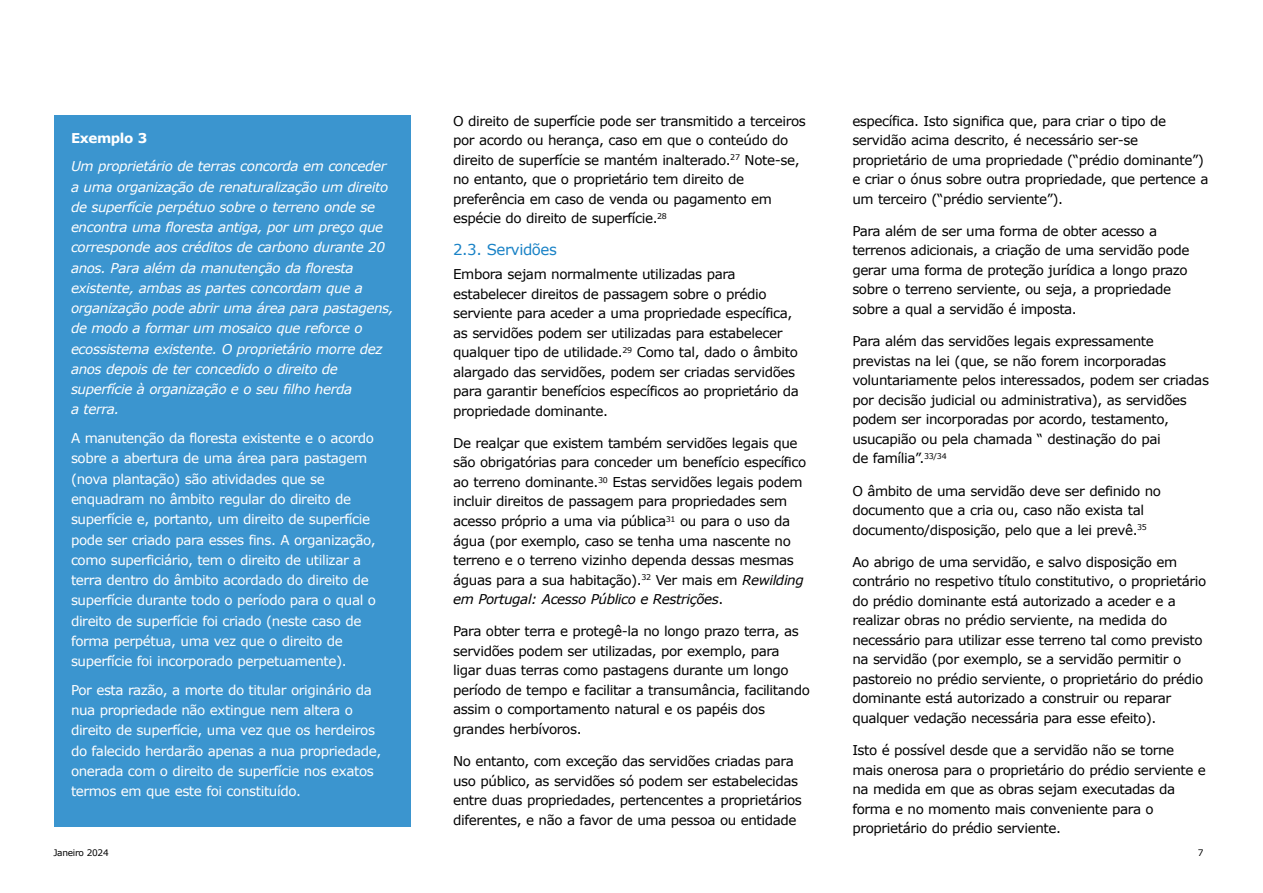
<style>
.page{position:relative;width:1263px;height:893px;background:#fff}
.page>*{position:absolute;margin:0;border:0;box-sizing:border-box;transform-origin:0 0}
.Heading_2{font:15px "Verdana";letter-spacing:-.03em;color:#1982c6}
.Body_text{font:13.5px/19.5px "Verdana";letter-spacing:-.03em;color:#000}
.Body_text-2{font:13.5px/20.2px "Verdana";letter-spacing:-.03em;color:#fff}
.Body_text-3{font:italic 13.5px/20.2px "Verdana";letter-spacing:-.03em;color:#fff}
.Body_text-4{font:700 13.5px "Verdana";letter-spacing:-.03em;color:#fff}
.t1{font:9px "Verdana";letter-spacing:-.03em;color:#000}
.s1{font-style:italic}
</style>
<div class="page">
<div style="left:54px;top:115px;width:357px;height:712px;background:#3b95cf"></div>
<p class="Body_text-4" style="left:71px;top:128px;width:78px">Exemplo 3</p>
<p class="Body_text-3" style="left:71px;top:156px;width:324px">Um proprietário de terras concorda em conceder a uma organização de renaturalização um direito de superfície perpétuo sobre o terreno onde se encontra uma floresta antiga, por um preço que corresponde aos créditos de carbono durante 20 anos. Para além da manutenção da floresta existente, ambas as partes concordam que a organização pode abrir uma área para pastagens, de modo a formar um mosaico que reforce o ecossistema existente. O proprietário morre dez anos depois de ter concedido o direito de superfície à organização e o seu filho herda<br>a terra.</p>
<p class="Body_text-2" style="left:71px;top:428px;width:307px">A manutenção da floresta existente e o acordo sobre a abertura de uma área para pastagem (nova plantação) são atividades que se enquadram no âmbito regular do direito de superfície e, portanto, um direito de superfície pode ser criado para esses fins. A organização, como superficiário, tem o direito de utilizar a terra dentro do âmbito acordado do direito de superfície durante todo o período para o qual o direito de superfície foi criado (neste caso de forma perpétua, uma vez que o direito de superfície foi incorporado perpetuamente).</p>
<p class="Body_text-2" style="left:71px;top:680px;width:312px">Por esta razão, a morte do titular originário da nua propriedade não extingue nem altera o direito de superfície, uma vez que os herdeiros do falecido herdarão apenas a nua propriedade, onerada com o direito de superfície nos exatos termos em que este foi constituído.</p>
<p class="Body_text" style="left:453px;top:111px;width:354px">O direito de superfície pode ser transmitido a terceiros por acordo ou herança, caso em que o conteúdo do direito de superfície se mantém inalterado.<sup>27</sup> Note-se, no entanto, que o proprietário tem direito de preferência em caso de venda ou pagamento em espécie do direito de superfície.<sup>28</sup></p>
<p class="Heading_2" style="left:453px;top:240px;width:105px">2.3. Servidões</p>
<p class="Body_text" style="left:453px;top:264px;width:347px">Embora sejam normalmente utilizadas para estabelecer direitos de passagem sobre o prédio serviente para aceder a uma propriedade específica, as servidões podem ser utilizadas para estabelecer qualquer tipo de utilidade.<sup>29</sup> Como tal, dado o âmbito alargado das servidões, podem ser criadas servidões para garantir benefícios específicos ao proprietário da propriedade dominante.</p>
<p class="Body_text" style="left:453px;top:433px;width:355px">De realçar que existem também servidões legais que são obrigatórias para conceder um benefício específico ao terreno dominante.<sup>30</sup> Estas servidões legais podem incluir direitos de passagem para propriedades sem acesso próprio a uma via pública<sup>31</sup> ou para o uso da água (por exemplo, caso se tenha uma nascente no terreno e o terreno vizinho dependa dessas mesmas águas para a sua habitação).<sup>32</sup> Ver mais em <span class="s1">Rewilding em Portugal: Acesso Público e Restrições</span>.</p>
<p class="Body_text" style="left:453px;top:621px;width:358px">Para obter terra e protegê-la no longo prazo terra, as servidões podem ser utilizadas, por exemplo, para ligar duas terras como pastagens durante um longo período de tempo e facilitar a transumância, facilitando assim o comportamento natural e os papéis dos grandes herbívoros.</p>
<p class="Body_text" style="left:453px;top:751px;width:350px">No entanto, com exceção das servidões criadas para uso público, as servidões só podem ser estabelecidas entre duas propriedades, pertencentes a proprietários diferentes, e não a favor de uma pessoa ou entidade</p>
<p class="Body_text" style="left:852px;top:111px;width:358px">específica. Isto significa que, para criar o tipo de servidão acima descrito, é necessário ser-se proprietário de uma propriedade (“prédio dominante”) e criar o ónus sobre outra propriedade, que pertence a um terceiro (“prédio serviente”).</p>
<p class="Body_text" style="left:852px;top:221px;width:339px">Para além de ser uma forma de obter acesso a terrenos adicionais, a criação de uma servidão pode gerar uma forma de proteção jurídica a longo prazo sobre o terreno serviente, ou seja, a propriedade sobre a qual a servidão é imposta.</p>
<p class="Body_text" style="left:852px;top:331px;width:358px">Para além das servidões legais expressamente previstas na lei (que, se não forem incorporadas voluntariamente pelos interessados, podem ser criadas por decisão judicial ou administrativa), as servidões podem ser incorporadas por acordo, testamento, usucapião ou pela chamada “ destinação do pai<br>de família”.<sup>33/34</sup></p>
<p class="Body_text" style="left:852px;top:481px;width:310px">O âmbito de uma servidão deve ser definido no documento que a cria ou, caso não exista tal documento/disposição, pelo que a lei prevê.<sup>35</sup></p>
<p class="Body_text" style="left:852px;top:552px;width:355px">Ao abrigo de uma servidão, e salvo disposição em contrário no respetivo título constitutivo, o proprietário do prédio dominante está autorizado a aceder e a realizar obras no prédio serviente, na medida do necessário para utilizar esse terreno tal como previsto na servidão (por exemplo, se a servidão permitir o pastoreio no prédio serviente, o proprietário do prédio dominante está autorizado a construir ou reparar qualquer vedação necessária para esse efeito).</p>
<p class="Body_text" style="left:852px;top:740px;width:355px">Isto é possível desde que a servidão não se torne mais onerosa para o proprietário do prédio serviente e na medida em que as obras sejam executadas da forma e no momento mais conveniente para o proprietário do prédio serviente.</p>
<p class="t1" style="left:53px;top:847px;width:57px">Janeiro 2024</p>
<p class="t1" style="left:1198px;top:847px;width:7px">7</p>
</div>
